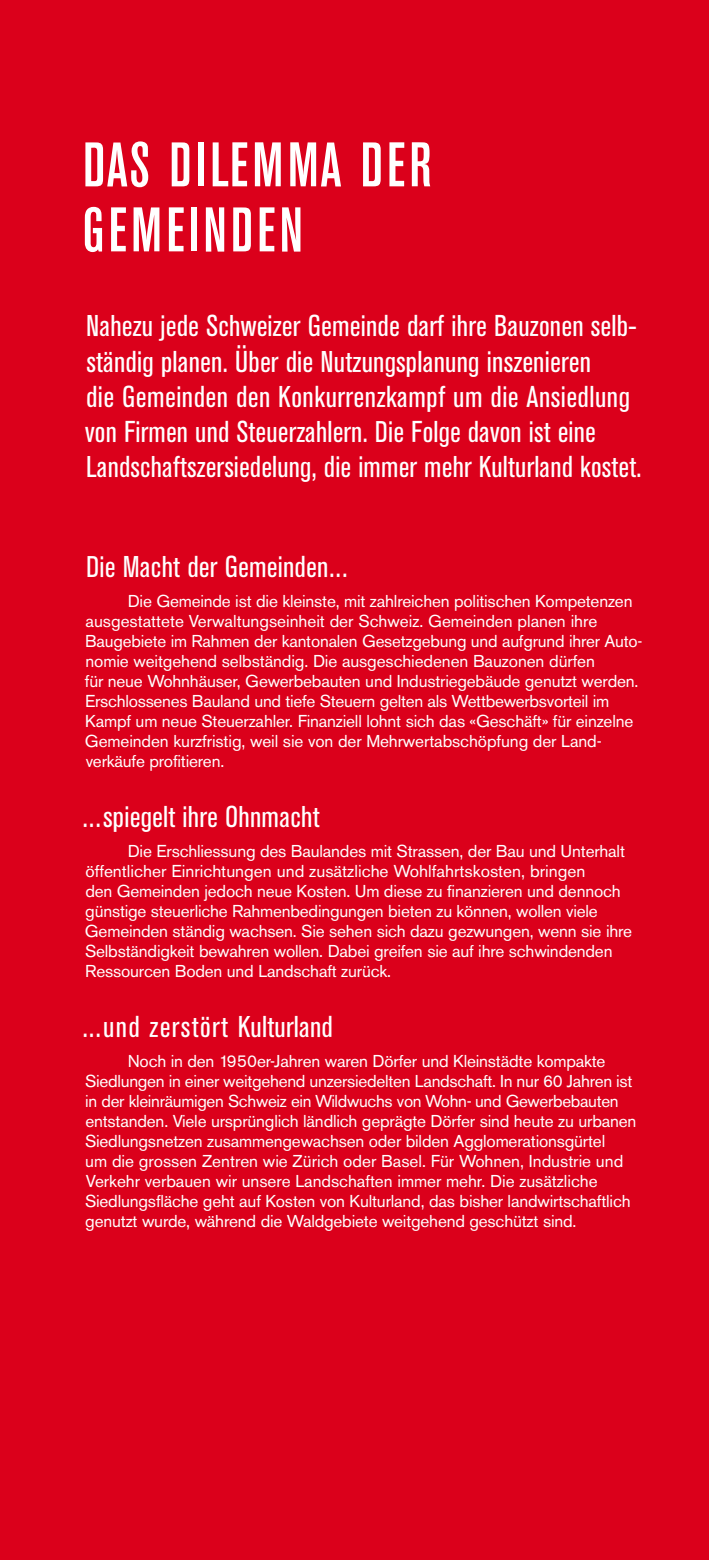
<style>
.page{position:relative;width:709px;height:1560px;background:#fff}
.page>*{position:absolute;margin:0;border:0;box-sizing:border-box;transform-origin:0 0}
.t1{font:500 condensed 62.5px/65px "AK11";letter-spacing:.075em;color:#fff}
.t2{font:condensed 30px/35px "AK11";letter-spacing:.02em;color:#fff}
.t3{font:condensed 30px "AK11";letter-spacing:.04em;color:#fff}
.t4{font:17px/20px "AK11";color:#fff}
</style>
<div class="page">
<div style="left:0;top:0;width:709px;height:1559px;background:#db001b"></div>
<h1 class="t1" style="left:82px;top:132px;width:350px">DAS DILEMMA DER<br>GEMEINDEN</h1>
<p class="t2" style="left:85px;top:308px;width:557px">Nahezu jede Schweizer Gemeinde darf ihre Bauzonen selb&shy;ständig planen. Über die Nutzungsplanung inszenieren<br>die Gemeinden den Konkurrenzkampf um die Ansiedlung von Firmen und Steuerzahlern. Die Folge davon ist eine Landschaftszersiedelung, die immer mehr Kulturland kostet.</p>
<h2 class="t2" style="left:86px;top:548px;width:263px">Die Macht der Gemeinden...</h2>
<p class="t4" style="left:85px;top:591px;width:559px;text-indent:43px">Die Gemeinde ist die kleinste, mit zahlreichen politischen Kompetenzen ausgestattete Verwaltungseinheit der Schweiz. Gemeinden planen ihre Baugebiete im Rahmen der kantonalen Gesetzgebung und aufgrund ihrer Auto&shy;nomie weitgehend selbständig. Die ausgeschiedenen Bauzonen dürfen<br>für neue Wohnhäuser, Gewerbebauten und Industriegebäude genutzt werden.<br>Erschlossenes Bauland und tiefe Steuern gelten als Wettbewerbsvorteil im Kampf um neue Steuerzahler. Finanziell lohnt sich das «Geschäft» für einzelne Gemeinden kurzfristig, weil sie von der Mehrwertabschöpfung der Land&shy;verkäufe profitieren.</p>
<h2 class="t2" style="left:83px;top:798px;width:238px">...spiegelt ihre Ohnmacht</h2>
<p class="t4" style="left:85px;top:841px;width:548px;text-indent:43px">Die Erschliessung des Baulandes mit Strassen, der Bau und Unterhalt öffentlicher Einrichtungen und zusätzliche Wohlfahrtskosten, bringen<br>den Gemeinden jedoch neue Kosten. Um diese zu finanzieren und dennoch günstige steuerliche Rahmenbedingungen bieten zu können, wollen viele Gemeinden ständig wachsen. Sie sehen sich dazu gezwungen, wenn sie ihre Selbständigkeit bewahren wollen. Dabei greifen sie auf ihre schwindenden Ressourcen Boden und Landschaft zurück.</p>
<h2 class="t3" style="left:83px;top:1009px;width:251px">...und zerstört Kulturland</h2>
<p class="t4" style="left:85px;top:1051px;width:553px;text-indent:43px">Noch in den 1950er-Jahren waren Dörfer und Kleinstädte kompakte Siedlungen in einer weitgehend unzersiedelten Landschaft. In nur 60 Jahren ist in der kleinräumigen Schweiz ein Wildwuchs von Wohn- und Gewerbebauten entstanden. Viele ursprünglich ländlich geprägte Dörfer sind heute zu urbanen Siedlungsnetzen zusammengewachsen oder bilden Agglomerationsgürtel<br>um die grossen Zentren wie Zürich oder Basel. Für Wohnen, Industrie und Verkehr verbauen wir unsere Landschaften immer mehr. Die zusätzliche Siedlungsfläche geht auf Kosten von Kulturland, das bisher landwirtschaftlich genutzt wurde, während die Waldgebiete weitgehend geschützt sind.</p>
</div>
